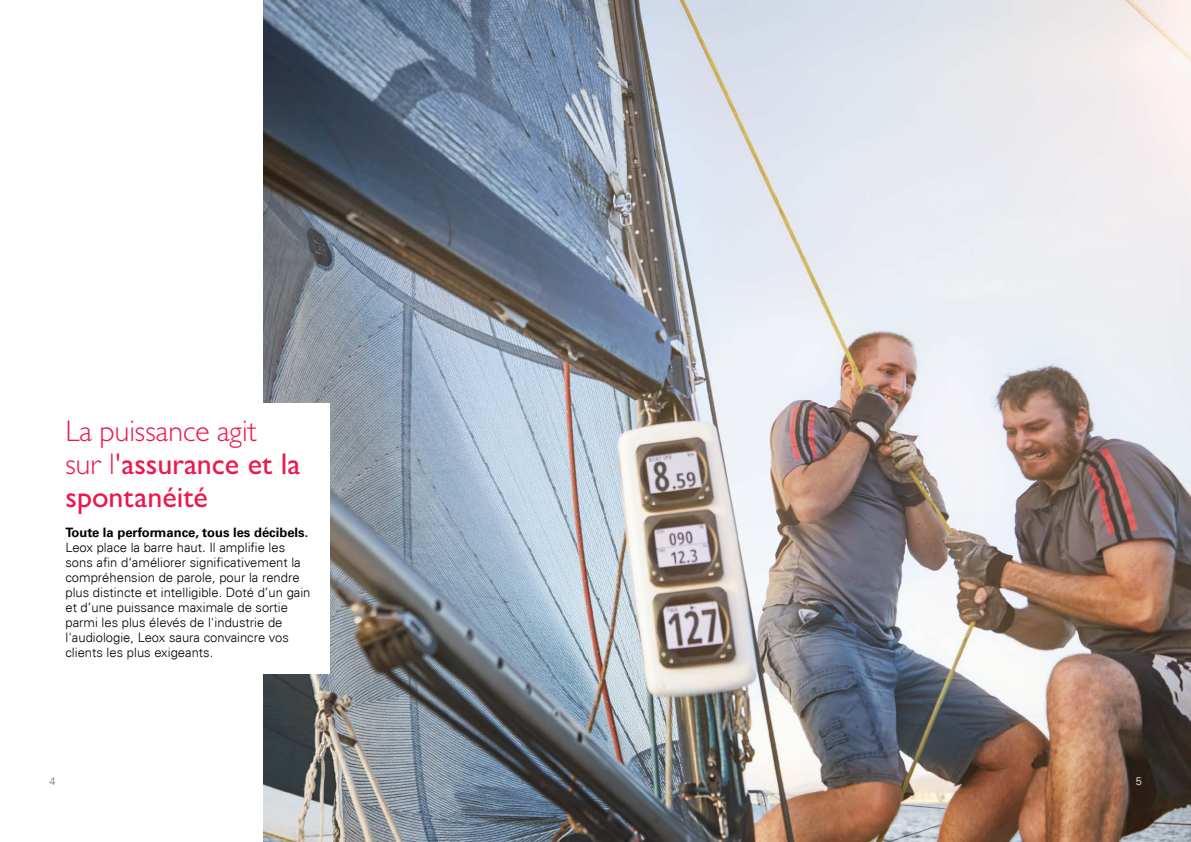
<style>
.page{position:relative;width:1191px;height:842px;background:#fff}
.page>*{position:absolute;margin:0;border:0;box-sizing:border-box;transform-origin:0 0}
.t1{font:500 30px/33px "Gill Sans MT Pro";color:#ed174c}
.t2{font:300 13px/15px "Univers Com 45";color:#000}
.t3{font:700 13px "Univers Com 65";color:#000}
.t4{font:300 11px "Univers Com 45";color:#6d6e71}
.t5{font:300 11px "Univers Com 45";color:#fff}
.s1{font-weight:300}
</style>
<div class="page">
<img style="left:264px;top:0;width:927px;height:842px">
<div style="left:48px;top:403px;width:282px;height:270px;background:#fff"></div>
<h1 class="t1" style="left:65px;top:414px;width:236px"><span class="s1">La puissance agit sur l'</span>assurance et la spontanéité</h1>
<p class="t3" style="left:65px;top:524px;width:244px">Toute la performance, tous les décibels.</p>
<p class="t2" style="left:65px;top:539px;width:246px">Leox place la barre haut. Il amplifie les sons afin d‘améliorer significativement la compréhension de parole, pour la rendre plus distincte et intelligible. Doté d’un gain et d’une puissance maximale de sortie parmi les plus élevés de l'industrie de l'audiologie, Leox saura convaincre vos clients les plus exigeants.</p>
<p class="t4" style="left:50px;top:775px;width:8px">4</p>
<p class="t5" style="left:1135px;top:775px;width:8px">5</p>
</div>
